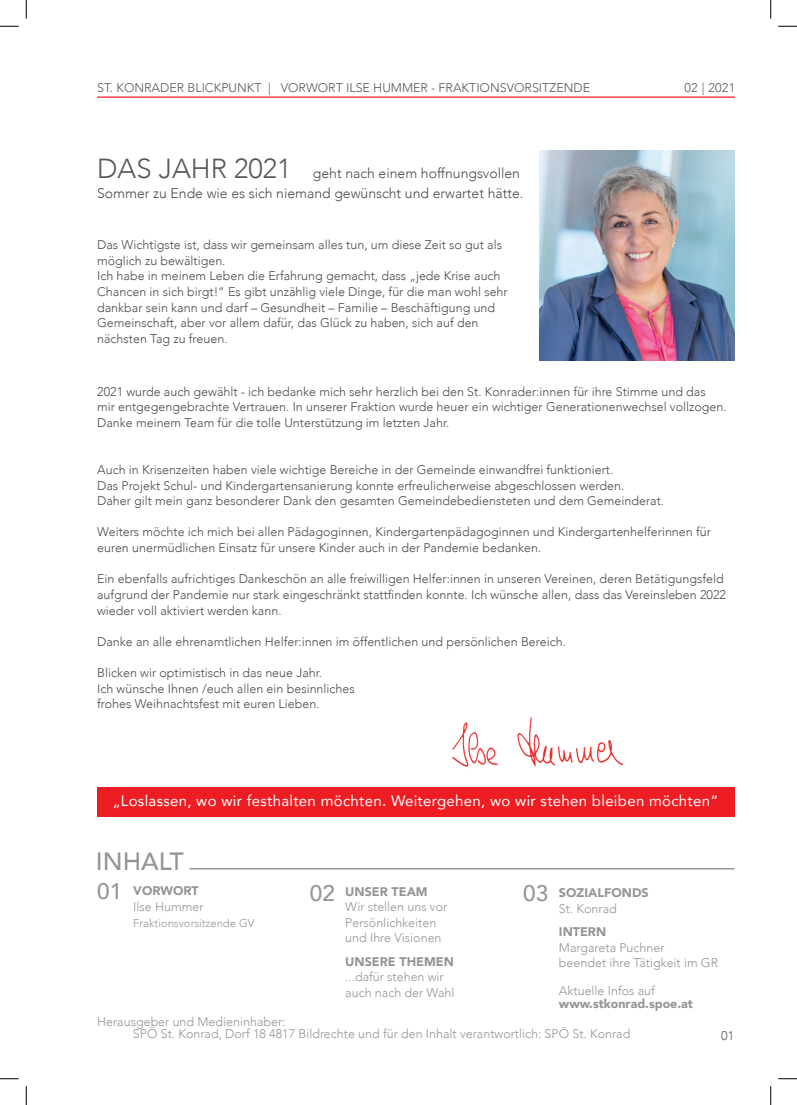
<style>
.page{position:relative;width:797px;height:1105px;background:#fff}
.page>*{position:absolute;margin:0;border:0;box-sizing:border-box;transform-origin:0 0}
.t1{font:500 25px "Avenir";color:#939598}
.t2{font:500 22.5px "Avenir";color:#939598}
.t3{font:15px "Avenir";letter-spacing:.02em;color:#fff}
.t4{font:300 14px/20px "Avenir";color:#4b4c4d}
.t5{font:300 12.5px/15.6px "Avenir";color:#4b4c4d}
.t6{font:300 12.5px/15.6px "Avenir";color:#939598}
.t7{font:300 12.5px "Avenir";color:#57585a}
.t8{font:900 12.5px/15.6px "Avenir";color:#939598;text-align:center}
.t9{font:300 11.25px "Avenir";color:#939598}
.s1{font-size:27.5px;color:#57585a}
.s2{font-weight:500;font-size:22.5px}
.s3{font-weight:900}
.s4{font-weight:300}
</style>
<div class="page">
<img style="left:539px;top:150px;width:195px;height:210px">
<hr style="left:97px;top:96px;width:637px;height:2px;background:#ee1d23">
<hr style="left:190px;top:868px;width:544px;height:1px;background:#939598">
<img style="left:452px;top:717px;width:171px;height:50px">
<div style="left:97px;top:787px;width:637px;height:29px;background:#ee1d23"></div>
<svg style="left:0;top:25px;width:19px;height:2px"></svg>
<svg style="left:778px;top:25px;width:19px;height:2px"></svg>
<svg style="left:0;top:1078px;width:19px;height:1px"></svg>
<svg style="left:778px;top:1078px;width:19px;height:1px"></svg>
<svg style="left:25px;top:0;width:2px;height:19px"></svg>
<svg style="left:25px;top:1086px;width:2px;height:19px"></svg>
<svg style="left:770px;top:0;width:1px;height:19px"></svg>
<svg style="left:770px;top:1086px;width:1px;height:19px"></svg>
<p class="t7" style="left:97px;top:80px;width:494px">ST. KONRADER BLICKPUNKT | VORWORT ILSE HUMMER - FRAKTIONSVORSITZENDE</p>
<p class="t7" style="left:684px;top:80px;width:52px">02 | 2021</p>
<p class="t4" style="left:97px;top:163px;width:428px"><span class="s1">DAS JAHR 2021</span> geht nach einem hoffnungsvollen<br>Sommer zu Ende wie es sich niemand gewünscht und erwartet hätte.</p>
<p class="t5" style="left:97px;top:237px;width:412px">Das Wichtigste ist, dass wir gemeinsam alles tun, um diese Zeit so gut als möglich zu bewältigen.<br>Ich habe in meinem Leben die Erfahrung gemacht, dass „jede Krise auch Chancen in sich birgt!“ Es gibt unzählig viele Dinge, für die man wohl sehr dankbar sein kann und darf – Gesundheit – Familie – Beschäftigung und Gemeinschaft, aber vor allem dafür, das Glück zu haben, sich auf den nächsten Tag zu freuen.</p>
<p class="t5" style="left:97px;top:384px;width:631px">2021 wurde auch gewählt - ich bedanke mich sehr herzlich bei den St. Konrader:innen für ihre Stimme und das<br>mir entgegengebrachte Vertrauen. In unserer Fraktion wurde heuer ein wichtiger Generationenwechsel vollzogen.<br>Danke meinem Team für die tolle Unterstützung im letzten Jahr.</p>
<p class="t5" style="left:97px;top:462px;width:568px">Auch in Krisenzeiten haben viele wichtige Bereiche in der Gemeinde einwandfrei funktioniert.<br>Das Projekt Schul- und Kindergartensanierung konnte erfreulicherweise abgeschlossen werden.<br>Daher gilt mein ganz besonderer Dank den gesamten Gemeindebediensteten und dem Gemeinderat.</p>
<p class="t5" style="left:97px;top:524px;width:615px">Weiters möchte ich mich bei allen Pädagoginnen, Kindergartenpädagoginnen und Kindergartenhelferinnen für euren unermüdlichen Einsatz für unsere Kinder auch in der Pandemie bedanken.</p>
<p class="t5" style="left:97px;top:571px;width:630px">Ein ebenfalls aufrichtiges Dankeschön an alle freiwilligen Helfer:innen in unseren Vereinen, deren Betätigungsfeld aufgrund der Pandemie nur stark eingeschränkt stattfinden konnte. Ich wünsche allen, dass das Vereinsleben 2022 wieder voll aktiviert werden kann.</p>
<p class="t5" style="left:97px;top:634px;width:470px">Danke an alle ehrenamtlichen Helfer:innen im öffentlichen und persönlichen Bereich.</p>
<p class="t5" style="left:97px;top:665px;width:259px">Blicken wir optimistisch in das neue Jahr.<br>Ich wünsche Ihnen /euch allen ein besinnliches frohes Weihnachtsfest mit euren Lieben.</p>
<p class="t3" style="left:113px;top:789px;width:607px">„Loslassen, wo wir festhalten möchten. Weitergehen, wo wir stehen bleiben möchten“</p>
<h1 class="t1" style="left:96px;top:839px;width:89px">INHALT</h1>
<p class="t6" style="left:133px;top:883px;width:72px;text-indent:-36px"><span class="s2">01</span> <span class="s3">VORWORT<br></span>Ilse Hummer</p>
<p class="t9" style="left:133px;top:916px;width:123px">Fraktionsvorsitzende GV</p>
<h2 class="t2" style="left:310px;top:873px;width:27px">02</h2>
<p class="t8" style="left:345px;top:883px;width:84px">UNSER TEAM</p>
<p class="t6" style="left:345px;top:899px;width:103px">Wir stellen uns vor<br>Persönlichkeiten und Ihre Visionen</p>
<p class="t8" style="left:345px;top:953px;width:110px">UNSERE THEMEN</p>
<p class="t6" style="left:345px;top:969px;width:111px">...dafür stehen wir auch nach der Wahl</p>
<p class="t8" style="left:523px;top:885px;width:127px"><span class="s2">03</span> SOZIALFONDS<br><span class="s4">St. Konrad</span></p>
<p class="t8" style="left:559px;top:923px;width:49px">INTERN</p>
<p class="t6" style="left:559px;top:939px;width:161px">Margareta Puchner<br>beendet ihre Tätigkeit im GR</p>
<p class="t6" style="left:559px;top:983px;width:97px">Aktuelle Infos auf</p>
<p class="t8" style="left:559px;top:995px;width:135px">www.stkonrad.spoe.at</p>
<p class="t6" style="left:133px;top:1015px;width:499px;line-height:12.5px;text-indent:-36px">Herausgeber und Medieninhaber:<br>SPÖ St. Konrad, Dorf 18 4817 Bildrechte und für den Inhalt verantwortlich: SPÖ St. Konrad</p>
<p class="t7" style="left:721px;top:1028px;width:15px">01</p>
</div>
